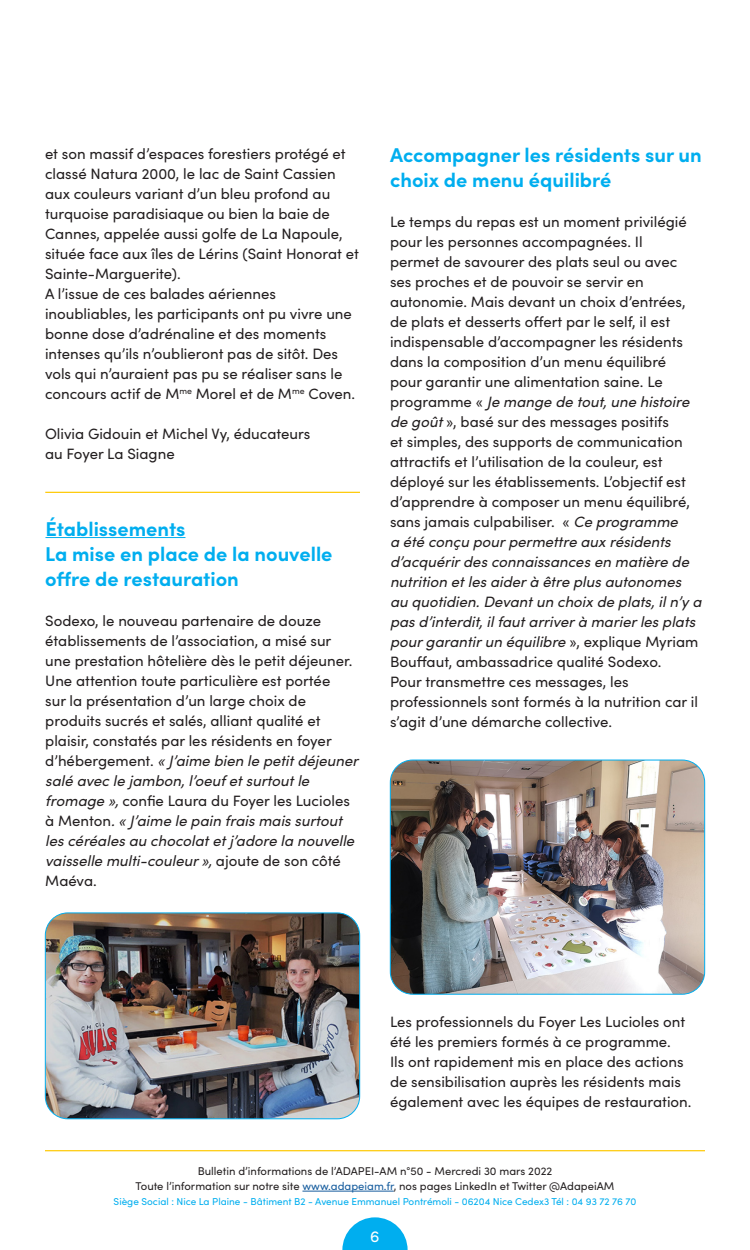
<style>
.page{position:relative;width:750px;height:1250px;background:#fff}
.page>*{position:absolute;margin:0;border:0;box-sizing:border-box;transform-origin:0 0}
.Style_de_paragraphe{font:700 20px/25px "Sofia Pro";color:#00aeef}
.Texte_Courant{font:700 20px/25px "Sofia Pro";color:#00aeef}
.t1{font:16px "Sofia Pro";color:#fff}
.Texte_Courant-2{font:15px/20px "Sofia Pro";color:#231f20}
.Style_de_paragraphe-2{font:15px/20px "Sofia Pro";color:#231f20}
.t2{font:11.25px/15px "Sofia Pro";color:#231f20;text-align:center}
.t3{font:10px "Sofia Pro";color:#00aeef}
.s1{font-style:italic}
.s2{color:#175d9e}
</style>
<div class="page">
<svg style="left:342px;top:1217px;width:66px;height:33px"></svg>
<hr style="left:302px;top:1191px;width:92px;height:1px;background:#175d9e">
<hr style="left:45px;top:1150px;width:660px;height:1px;background:#feca0a">
<hr style="left:45px;top:492px;width:315px;height:1px;background:#feca0a">
<img style="left:45px;top:913px;width:315px;height:206px">
<div style="left:45px;top:913px;width:315px;height:206px;border:1px solid #00aeef;border-radius:22px"></div>
<hr style="left:45px;top:537px;width:140px;height:1px;background:#00aeef">
<img style="left:390px;top:760px;width:315px;height:233px">
<div style="left:390px;top:760px;width:315px;height:235px;border:1px solid #00aeef;border-radius:22px"></div>
<p class="Style_de_paragraphe-2" style="left:45px;top:143px;width:315px">et son massif d’espaces forestiers protégé et classé Natura 2000, le lac de Saint Cassien aux couleurs variant d’un bleu profond au turquoise paradisiaque ou bien la baie de Cannes, appelée aussi golfe de La Napoule, située face aux îles de Lérins (Saint Honorat et Sainte-Marguerite).</p>
<p class="Style_de_paragraphe-2" style="left:45px;top:283px;width:312px">A l’issue de ces balades aériennes inoubliables, les participants ont pu vivre une bonne dose d’adrénaline et des moments intenses qu’ils n’oublieront pas de sitôt. Des vols qui n’auraient pas pu se réaliser sans le concours actif de M<sup>me</sup> Morel et de M<sup>me</sup> Coven.</p>
<p class="Style_de_paragraphe-2" style="left:45px;top:423px;width:267px">Olivia Gidouin et Michel Vy, éducateurs au Foyer La Siagne</p>
<p class="Style_de_paragraphe" style="left:45px;top:514px;width:141px">Établissements</p>
<p class="Style_de_paragraphe" style="left:45px;top:539px;width:289px">La mise en place de la nouvelle offre de restauration</p>
<p class="Texte_Courant-2" style="left:45px;top:609px;width:315px">Sodexo, le nouveau partenaire de douze établissements de l’association, a misé sur une prestation hôtelière dès le petit déjeuner.<br>Une attention toute particulière est portée<br>sur la présentation d’un large choix de produits sucrés et salés, alliant qualité et plaisir, constatés par les résidents en foyer d’hébergement. <span class="s1">« J’aime bien le petit déjeuner salé avec le jambon, l’oeuf et surtout le fromage »,</span> confie Laura du Foyer les Lucioles à Menton<span class="s1">. « J’aime le pain frais mais surtout les céréales au chocolat et j’adore la nouvelle vaisselle multi-couleur »,</span> ajoute de son côté Maéva.</p>
<p class="Texte_Courant" style="left:390px;top:141px;width:313px">Accompagner les résidents sur un choix de menu équilibré</p>
<p class="Texte_Courant-2" style="left:390px;top:211px;width:298px">Le temps du repas est un moment privilégié</p>
<p class="Texte_Courant-2" style="left:390px;top:231px;width:313px">pour les personnes accompagnées. Il<br>permet de savourer des plats seul ou avec ses proches et de pouvoir se servir en autonomie. Mais devant un choix d’entrées, de plats et desserts offert par le self, il est indispensable d’accompagner les résidents dans la composition d’un menu équilibré pour garantir une alimentation saine. Le programme « <span class="s1">Je mange de tout, une histoire de goût</span> », basé sur des messages positifs<br>et simples, des supports de communication attractifs et l’utilisation de la couleur, est déployé sur les établissements. L’objectif est d’apprendre à composer un menu équilibré, sans jamais culpabiliser. « <span class="s1">Ce programme<br>a été conçu pour permettre aux résidents d’acquérir des connaissances en matière de nutrition et les aider à être plus autonomes au quotidien. Devant un choix de plats, il n’y a pas d’interdit, il faut arriver à marier les plats pour garantir un équilibre</span> », explique Myriam Bouffaut, ambassadrice qualité Sodexo.</p>
<p class="Texte_Courant-2" style="left:390px;top:671px;width:309px">Pour transmettre ces messages, les professionnels sont formés à la nutrition car il s’agit d’une démarche collective.</p>
<p class="Texte_Courant-2" style="left:390px;top:1011px;width:303px">Les professionnels du Foyer Les Lucioles ont été les premiers formés à ce programme.<br>Ils ont rapidement mis en place des actions de sensibilisation auprès les résidents mais également avec les équipes de restauration.</p>
<p class="t2" style="left:136px;top:1163px;width:480px">Bulletin d’informations de l’ADAPEI-AM n°50 - Mercredi 30 mars 2022<br>Toute l’information sur notre site <span class="s2">www.adapeiam.fr</span>, nos pages LinkedIn et Twitter @AdapeiAM</p>
<p class="t3" style="left:114px;top:1194px;width:524px">Siège Social : Nice La Plaine - Bâtiment B2 - Avenue Emmanuel Pontrémoli - 06204 Nice Cedex3 Tél : 04 93 72 76 70</p>
<p class="t1" style="left:370px;top:1224px;width:11px">6</p>
</div>
